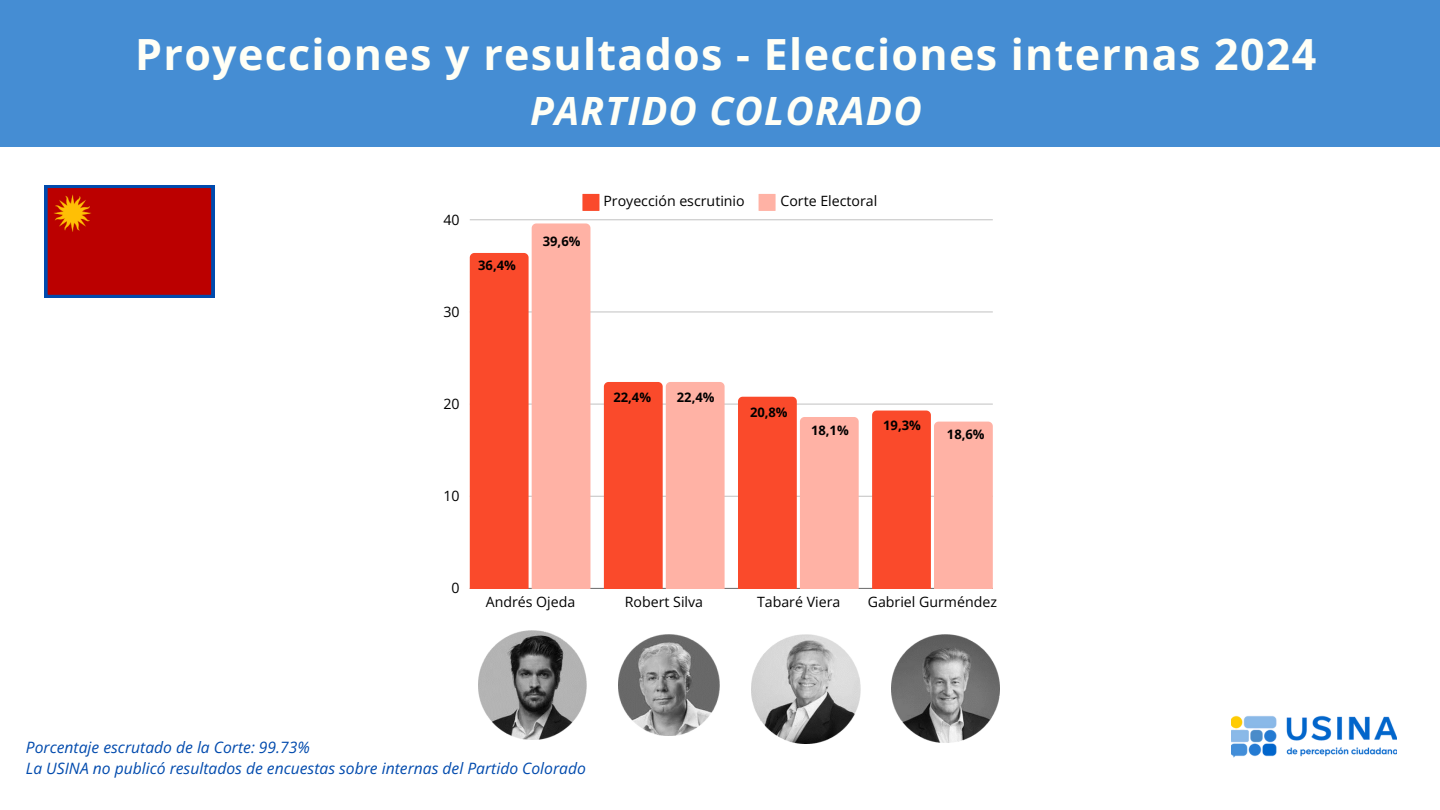
<style>
.page{position:relative;width:1440px;height:810px;background:#fff}
.page>*{position:absolute;margin:0;border:0;box-sizing:border-box;transform-origin:0 0}
.t1{font:700 43px "Open Sans";letter-spacing:.03em;color:#fffff6}
.t2{font:italic 700 39px "Open Sans";letter-spacing:.03em;color:#fffff6}
.t3{font:italic 15.7px/21px "Open Sans";color:#004aad}
.t4{font:14.2px "Open Sans";color:#000}
.t5{font:700 13px "Open Sans";color:#000}
</style>
<div class="page">
<div style="left:0;top:0;width:1440px;height:146px;background:#458dd3"></div>
<img style="left:1231px;top:715px;width:166px;height:43px">
<svg style="left:582px;top:194px;width:17px;height:17px"></svg>
<svg style="left:759px;top:194px;width:17px;height:17px"></svg>
<hr style="left:470px;top:588px;width:523px;height:1px;background:#000;opacity:.6">
<hr style="left:470px;top:496px;width:523px;height:1px;background:#d0d0d0">
<hr style="left:470px;top:404px;width:523px;height:1px;background:#dadada">
<hr style="left:470px;top:312px;width:523px;height:1px;background:#e3e3e3">
<hr style="left:470px;top:220px;width:523px;height:1px;background:#ededed">
<svg style="left:470px;top:223px;width:120px;height:365px;background:#fc8b78"></svg>
<svg style="left:604px;top:382px;width:121px;height:206px;background:#fc816c"></svg>
<svg style="left:738px;top:397px;width:121px;height:191px;background:#fc8570"></svg>
<svg style="left:872px;top:411px;width:121px;height:177px;background:#fc836e"></svg>
<svg style="left:45px;top:185px;width:169px;height:113px;background:#ac0c0f"></svg>
<img style="left:892px;top:635px;width:108px;height:108px">
<img style="left:478px;top:630px;width:109px;height:109px">
<img style="left:619px;top:635px;width:101px;height:101px">
<img style="left:752px;top:635px;width:108px;height:108px">
<p class="t1" style="left:135px;top:24px;width:1183px">Proyecciones y resultados - Elecciones internas 2024</p>
<p class="t2" style="left:530px;top:83px;width:393px">PARTIDO COLORADO</p>
<p class="t4" style="left:443px;top:210px;width:18px">40</p>
<p class="t4" style="left:443px;top:302px;width:18px">30</p>
<p class="t5" style="left:478px;top:256px;width:39px">36,4%</p>
<p class="t5" style="left:543px;top:232px;width:39px">39,6%</p>
<p class="t4" style="left:603px;top:191px;width:143px">Proyección escrutinio</p>
<p class="t4" style="left:780px;top:191px;width:98px">Corte Electoral</p>
<p class="t4" style="left:443px;top:394px;width:18px">20</p>
<p class="t4" style="left:443px;top:486px;width:18px">10</p>
<p class="t5" style="left:613px;top:388px;width:39px">22,4%</p>
<p class="t5" style="left:677px;top:388px;width:39px">22,4%</p>
<p class="t5" style="left:750px;top:403px;width:39px">20,8%</p>
<p class="t5" style="left:811px;top:421px;width:39px">18,1%</p>
<p class="t5" style="left:883px;top:416px;width:39px">19,3%</p>
<h2 class="t5" style="left:947px;top:425px;width:39px">18,6%</h2>
<p class="t4" style="left:451px;top:578px;width:10px">0</p>
<p class="t4" style="left:486px;top:592px;width:91px">Andrés Ojeda</p>
<p class="t4" style="left:625px;top:592px;width:80px">Robert Silva</p>
<p class="t4" style="left:757px;top:592px;width:85px">Tabaré Viera</p>
<p class="t4" style="left:868px;top:592px;width:131px">Gabriel Gurméndez</p>
<p class="t3" style="left:26px;top:737px;width:562px">Porcentaje escrutado de la Corte: 99.73%<br>La USINA no publicó resultados de encuestas sobre internas del Partido Colorado</p>
</div>
